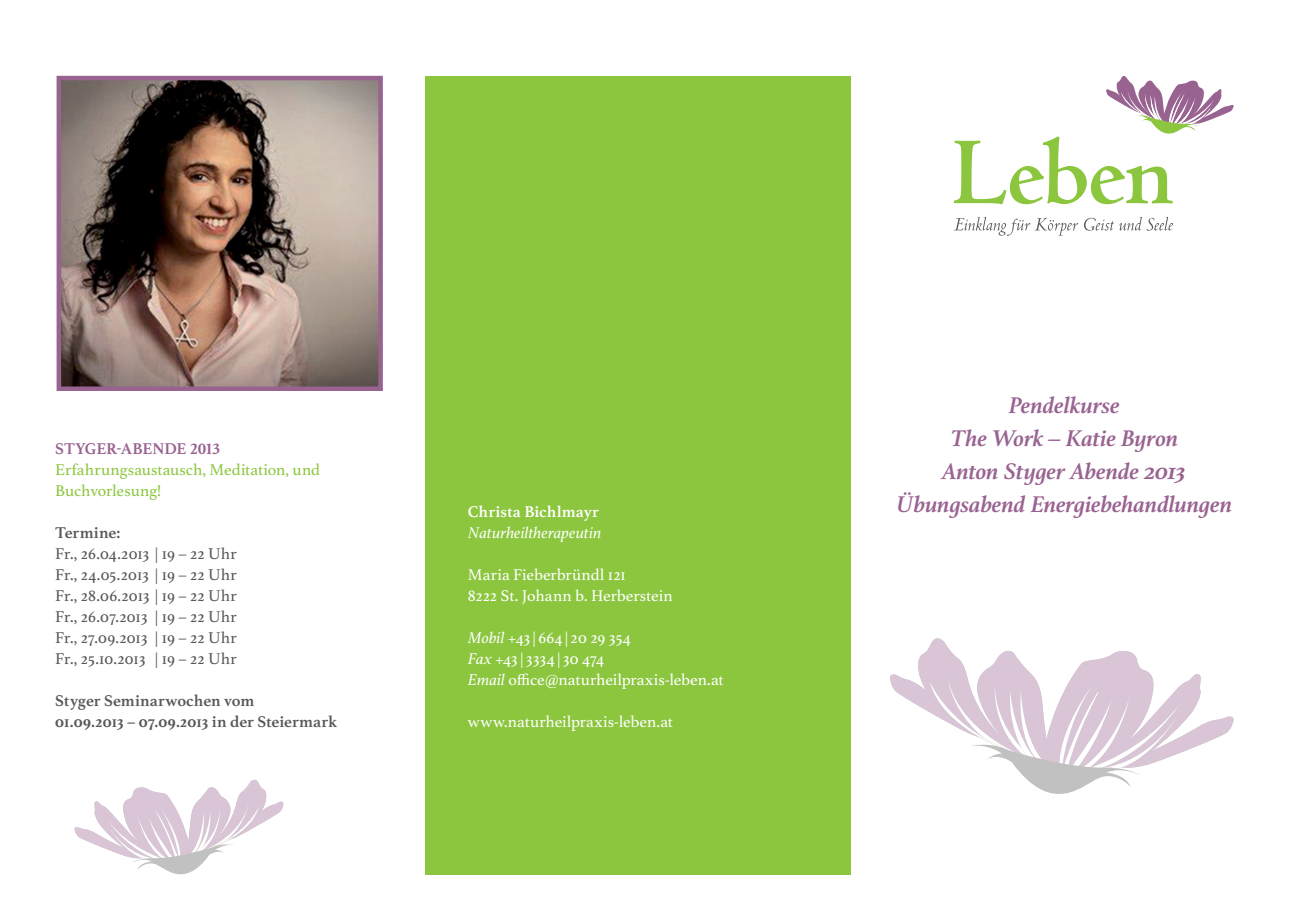
<style>
.page{position:relative;width:1289px;height:919px;background:#fff}
.page>*{position:absolute;margin:0;border:0;box-sizing:border-box;transform-origin:0 0}
.t1{font:italic 700 24px/33px "Athelas";letter-spacing:-.005em;color:#996391;text-align:center}
.t2{font:16.5px/21px "Athelas";letter-spacing:-.005em;color:#fff}
.t3{font:16.5px/21px "Athelas";color:#57585a;text-align:justify}
.t4{font:700 16.5px/21px "Athelas";letter-spacing:.005em;color:#57585a}
.t5{font:16.5px/21px "Athelas";color:#8bc63e}
.t6{font:italic 16.5px "Athelas";letter-spacing:-.01em;color:#fff}
.t7{font:700 16.5px "Athelas";letter-spacing:-.01em;color:#996391}
.t8{font:700 16.5px "Athelas";letter-spacing:-.005em;color:#fff}
.s1{font-style:italic}
</style>
<div class="page">
<div style="left:425px;top:76px;width:426px;height:798px;background:#8bc63e"></div>
<svg style="left:953px;top:76px;width:280px;height:128px"></svg>
<svg style="left:954px;top:217px;width:218px;height:19px"></svg>
<img style="left:62px;top:81px;width:316px;height:305px">
<div style="left:57px;top:76px;width:326px;height:315px;border:4px solid #996391"></div>
<svg style="left:74px;top:779px;width:210px;height:96px"></svg>
<svg style="left:890px;top:638px;width:344px;height:156px"></svg>
<p class="t7" style="left:55px;top:439px;width:167px">Styger-Abende 2013</p>
<p class="t5" style="left:55px;top:459px;width:266px">Erfahrungsaustausch, Meditation, und<br>Buchvorlesung!</p>
<p class="t4" style="left:55px;top:522px;width:66px">Termine:</p>
<p class="t3" style="left:55px;top:543px;width:183px">Fr., 26.04.2013 | 19 – 22 Uhr Fr., 24.05.2013 | 19 – 22 Uhr Fr., 28.06.2013 | 19 – 22 Uhr Fr., 26.07.2013 | 19 – 22 Uhr Fr., 27.09.2013 | 19 – 22 Uhr Fr., 25.10.2013 | 19 – 22 Uhr</p>
<p class="t4" style="left:55px;top:690px;width:283px">Styger Seminarwochen vom<br>01.09.2013 – 07.09.2013 in der Steiermark</p>
<p class="t8" style="left:468px;top:502px;width:132px">Christa Bichlmayr</p>
<p class="t6" style="left:468px;top:523px;width:135px">Naturheiltherapeutin</p>
<p class="t2" style="left:468px;top:564px;width:206px">Maria Fieberbründl 121<br>8222 St. Johann b. Herberstein</p>
<p class="t2" style="left:468px;top:627px;width:257px"><span class="s1">Mobil</span> +43| 664| 20 29 354<br><span class="s1">Fax</span> +43| 3334| 30 474<br><span class="s1">Email</span> office@naturheilpraxis-leben.at</p>
<p class="t2" style="left:468px;top:711px;width:206px">www.naturheilpraxis-leben.at</p>
<h1 class="t1" style="left:942px;top:389px;width:245px">Pendelkurse<br>The Work – Katie Byron<br>Anton Styger Abende 2013</h1>
<h1 class="t1" style="left:896px;top:488px;width:338px">Übungsabend Energiebehandlungen</h1>
</div>
